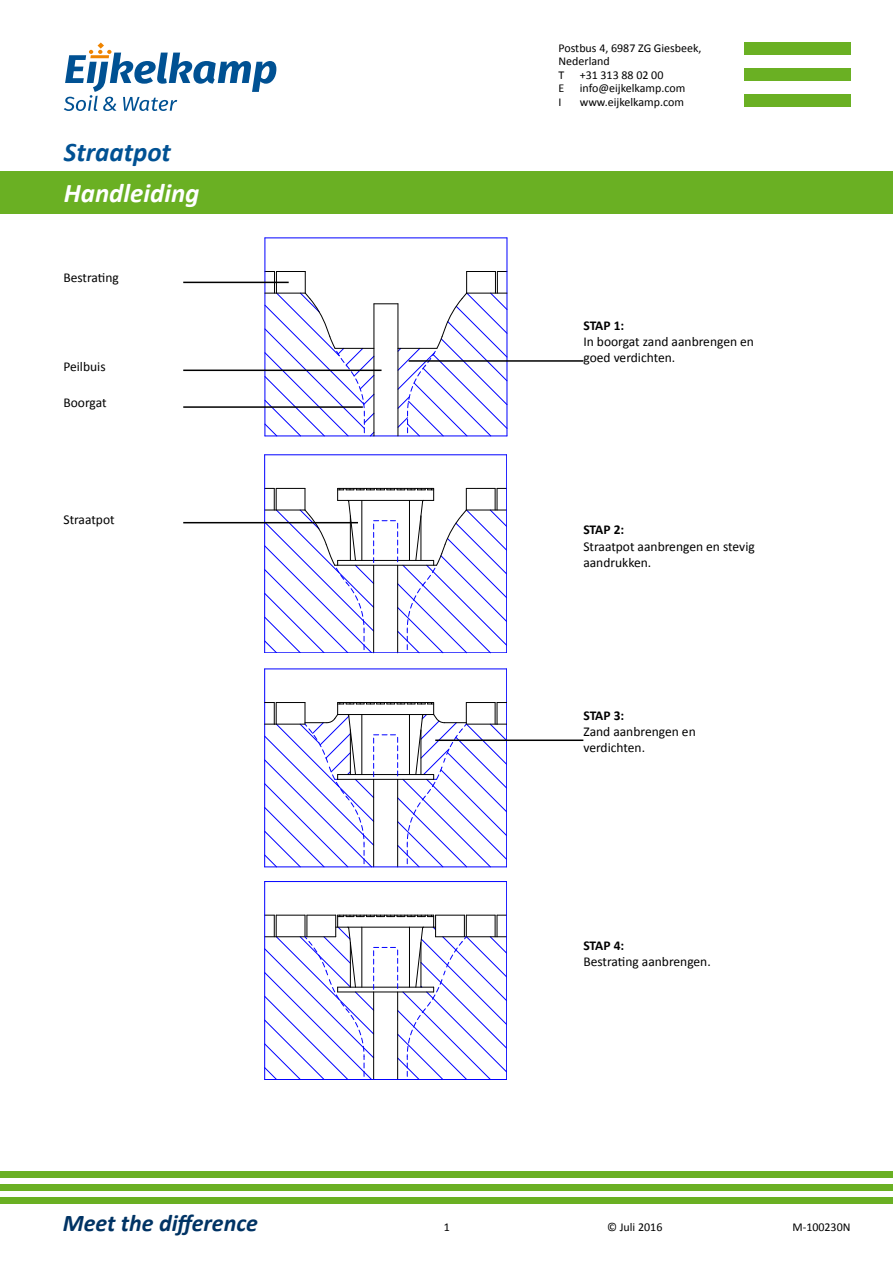
<style>
.page{position:relative;width:893px;height:1263px;background:#fff}
.page>*{position:absolute;margin:0;border:0;box-sizing:border-box;transform-origin:0 0}
.t1{font:italic 700 27px "Calibri";color:#fff}
.t2{font:italic 700 27px "Calibri";color:#005193}
.t3{font:italic 700 24px "Calibri";color:#003364}
.t4{font:13.5px/16.2px "Calibri";color:#000}
.t5{font:700 13.5px "Calibri";letter-spacing:-.01em;color:#000}
.t6{font:12px/13.5px "Calibri";color:#000}
</style>
<div class="page">
<svg style="left:64px;top:43px;width:212px;height:68px"></svg>
<div style="left:0;top:1184px;width:893px;height:6px;background:#6ab023"></div>
<div style="left:0;top:1197px;width:893px;height:6px;background:#6ab023"></div>
<div style="left:0;top:1171px;width:893px;height:6px;background:#6ab023"></div>
<div style="left:744px;top:68px;width:106px;height:13px;background:#6ab023"></div>
<div style="left:744px;top:94px;width:106px;height:13px;background:#6ab023"></div>
<div style="left:744px;top:43px;width:106px;height:12px;background:#6ab023"></div>
<div style="left:0;top:171px;width:893px;height:42px;background:#6ab023"></div>
<hr style="left:265px;top:238px;width:1px;height:198px;background:#00f">
<hr style="left:507px;top:238px;width:1px;height:198px;background:#00f">
<hr style="left:265px;top:436px;width:242px;height:1px;background:#00f">
<hr style="left:265px;top:238px;width:242px;height:1px;background:#00f">
<svg style="left:264px;top:271px;width:243px;height:165px"></svg>
<hr style="left:265px;top:455px;width:242px;height:1px;background:#00f">
<hr style="left:264px;top:455px;width:1px;height:198px;background:#00f">
<hr style="left:506px;top:455px;width:1px;height:198px;background:#00f">
<svg style="left:264px;top:488px;width:243px;height:165px"></svg>
<hr style="left:335px;top:565px;width:102px;height:1px;background:#000">
<hr style="left:506px;top:669px;width:1px;height:198px;background:#00f">
<hr style="left:264px;top:669px;width:1px;height:198px;background:#00f">
<hr style="left:265px;top:669px;width:242px;height:1px;background:#00f">
<hr style="left:265px;top:867px;width:242px;height:1px;background:#00f">
<svg style="left:264px;top:702px;width:243px;height:165px"></svg>
<hr style="left:265px;top:881px;width:242px;height:1px;background:#00f">
<hr style="left:264px;top:881px;width:1px;height:198px;background:#00f">
<hr style="left:506px;top:881px;width:1px;height:198px;background:#00f">
<svg style="left:264px;top:915px;width:243px;height:165px"></svg>
<hr style="left:265px;top:1079px;width:242px;height:1px;background:#00f">
<hr style="left:183px;top:282px;width:106px;height:1px;background:#000">
<hr style="left:409px;top:360px;width:174px;height:2px;background:#000">
<hr style="left:183px;top:370px;width:199px;height:1px;background:#000">
<hr style="left:183px;top:406px;width:180px;height:2px;background:#000">
<hr style="left:183px;top:522px;width:175px;height:1px;background:#000">
<hr style="left:435px;top:739px;width:148px;height:2px;background:#000">
<h1 class="t2" style="left:64px;top:135px;width:109px">Straatpot</h1>
<h1 class="t1" style="left:64px;top:176px;width:137px">Handleiding</h1>
<p class="t4" style="left:63px;top:270px;width:57px">Bestrating</p>
<p class="t4" style="left:63px;top:358px;width:44px">Peilbuis</p>
<p class="t4" style="left:63px;top:395px;width:45px">Boorgat</p>
<p class="t4" style="left:63px;top:512px;width:53px">Straatpot</p>
<h2 class="t3" style="left:63px;top:1208px;width:197px">Meet the difference</h2>
<p class="t6" style="left:444px;top:1220px;width:8px">1</p>
<p class="t6" style="left:558px;top:41px;width:145px">Postbus 4, 6987 ZG Giesbeek,<br>Nederland<br>T</p>
<p class="t6" style="left:580px;top:68px;width:85px">+31 313 88 02 00</p>
<p class="t6" style="left:558px;top:81px;width:7px">E</p>
<p class="t6" style="left:580px;top:81px;width:107px">info@eijkelkamp.com</p>
<p class="t6" style="left:558px;top:95px;width:5px">I</p>
<p class="t6" style="left:580px;top:95px;width:106px">www.eijkelkamp.com</p>
<p class="t5" style="left:583px;top:317px;width:42px">STAP 1:</p>
<p class="t4" style="left:583px;top:334px;width:172px">In boorgat zand aanbrengen en goed verdichten.</p>
<p class="t5" style="left:583px;top:521px;width:42px">STAP 2:</p>
<p class="t4" style="left:583px;top:538px;width:173px">Straatpot aanbrengen en stevig aandrukken.</p>
<p class="t5" style="left:583px;top:706px;width:42px">STAP 3:</p>
<p class="t4" style="left:583px;top:723px;width:114px">Zand aanbrengen en verdichten.</p>
<p class="t5" style="left:583px;top:936px;width:42px">STAP 4:</p>
<p class="t4" style="left:583px;top:953px;width:129px">Bestrating aanbrengen.</p>
<p class="t6" style="left:607px;top:1220px;width:57px">© Juli 2016</p>
<p class="t6" style="left:792px;top:1220px;width:60px">M-100230N</p>
</div>
